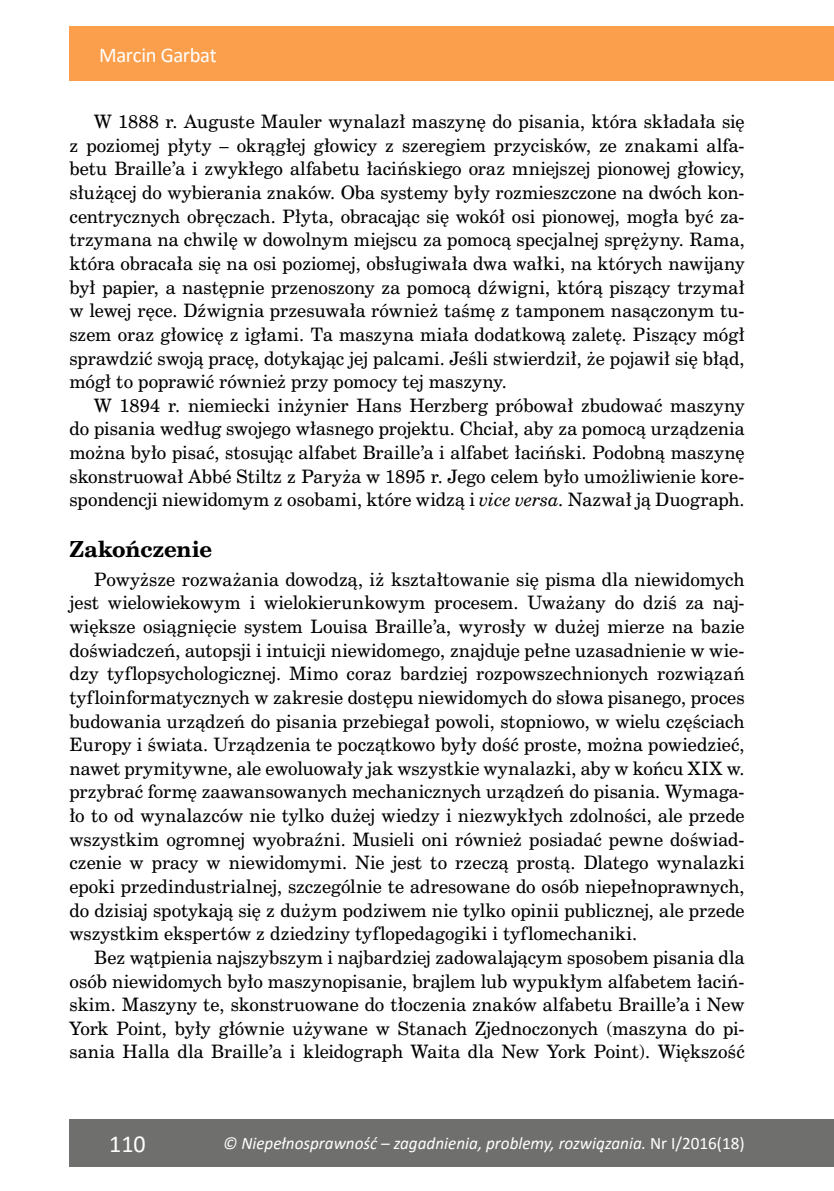
<style>
.page{position:relative;width:834px;height:1191px;background:#fff}
.page>*{position:absolute;margin:0;border:0;box-sizing:border-box;transform-origin:0 0}
.t1{font:24.5px "Calibri";color:#fff}
.t2{font:21px "Calibri";letter-spacing:-.02em;color:#fff}
._00_podtytul_1{font:700 21px "Cent Schbook PL";letter-spacing:-.005em;color:#000}
._00_tekst{font:17.5px/23.6px "Cent Schbook PL";letter-spacing:.005em;color:#000;text-align:justify}
.t3{font:italic 17.5px "Calibri";color:#fff}
.s1{font-style:italic}
.s2{font-style:normal}
</style>
<div class="page">
<div style="left:69px;top:1119px;width:764px;height:47px;background:#6f6f6e"></div>
<div style="left:69px;top:26px;width:764px;height:55px;background:#fc9f4c"></div>
<p class="t2" style="left:99px;top:40px;width:119px">Marcin Garbat</p>
<p class="_00_tekst" style="left:69px;top:110px;width:676px;text-indent:25px">W 1888 r. Auguste Mauler wynalazł maszynę do pisania, która składała się z poziomej płyty – okrągłej głowicy z szeregiem przycisków, ze znakami alfa&shy;betu Braille’a i zwykłego alfabetu łacińskiego oraz mniejszej pionowej głowicy, służącej do wybierania znaków. Oba systemy były rozmieszczone na dwóch kon&shy;centrycznych obręczach. Płyta, obracając się wokół osi pionowej, mogła być za&shy;trzymana na chwilę w dowolnym miejscu za pomocą specjalnej sprężyny. Rama, która obracała się na osi poziomej, obsługiwała dwa wałki, na których nawijany był papier, a następnie przenoszony za pomocą dźwigni, którą piszący trzymał w lewej ręce. Dźwignia przesuwała również taśmę z tamponem nasączonym tu&shy;szem oraz głowicę z igłami. Ta maszyna miała dodatkową zaletę. Piszący mógł sprawdzić swoją pracę, dotykając jej palcami. Jeśli stwierdził, że pojawił się błąd, mógł to poprawić również przy pomocy tej maszyny.</p>
<p class="_00_tekst" style="left:69px;top:393px;width:676px;text-indent:25px">W 1894 r. niemiecki inżynier Hans Herzberg próbował zbudować maszyny do pisania według swojego własnego projektu. Chciał, aby za pomocą urządzenia można było pisać, stosując alfabet Braille’a i alfabet łaciński. Podobną maszynę skonstruował Abbé Stiltz z Paryża w 1895 r. Jego celem było umożliwienie kore&shy;spondencji niewidomym z osobami, które widzą i <span class="s1">vice versa</span>. Nazwał ją Duograph.</p>
<h2 class="_00_podtytul_1" style="left:69px;top:535px;width:144px">Zakończenie</h2>
<p class="_00_tekst" style="left:69px;top:567px;width:676px;text-indent:25px">Powyższe rozważania dowodzą, iż kształtowanie się pisma dla niewidomych jest wielowiekowym i wielokierunkowym procesem. Uważany do dziś za naj&shy;większe osiągnięcie system Louisa Braille’a, wyrosły w dużej mierze na bazie doświadczeń, autopsji i intuicji niewidomego, znajduje pełne uzasadnienie w wie&shy;dzy tyflopsychologicznej. Mimo coraz bardziej rozpowszechnionych rozwiązań tyfloinformatycznych w zakresie dostępu niewidomych do słowa pisanego, proces budowania urządzeń do pisania przebiegał powoli, stopniowo, w wielu częściach Europy i świata. Urządzenia te początkowo były dość proste, można powiedzieć, nawet prymitywne, ale ewoluowały jak wszystkie wynalazki, aby w końcu XIX w. przybrać formę zaawansowanych mechanicznych urządzeń do pisania. Wymaga&shy;ło to od wynalazców nie tylko dużej wiedzy i niezwykłych zdolności, ale przede wszystkim ogromnej wyobraźni. Musieli oni również posiadać pewne doświad&shy;czenie w pracy w niewidomymi. Nie jest to rzeczą prostą. Dlatego wynalazki epoki przedindustrialnej, szczególnie te adresowane do osób niepełnoprawnych, do dzisiaj spotykają się z dużym podziwem nie tylko opinii publicznej, ale przede wszystkim ekspertów z dziedziny tyflopedagogiki i tyflomechaniki.</p>
<p class="_00_tekst" style="left:69px;top:945px;width:676px;text-indent:25px">Bez wątpienia najszybszym i najbardziej zadowalającym sposobem pisania dla osób niewidomych było maszynopisanie, brajlem lub wypukłym alfabetem łaciń&shy;skim. Maszyny te, skonstruowane do tłoczenia znaków alfabetu Braille’a i New York Point, były głównie używane w Stanach Zjednoczonych (maszyna do pi&shy;sania Halla dla Braille’a i kleidograph Waita dla New York Point). Większość</p>
<h1 class="t1" style="left:109px;top:1126px;width:38px">110</h1>
<p class="t3" style="left:223px;top:1131px;width:523px">© Niepełnosprawność – zagadnienia, problemy, rozwiązania. <span class="s2">Nr I/2016(18)</span></p>
</div>
